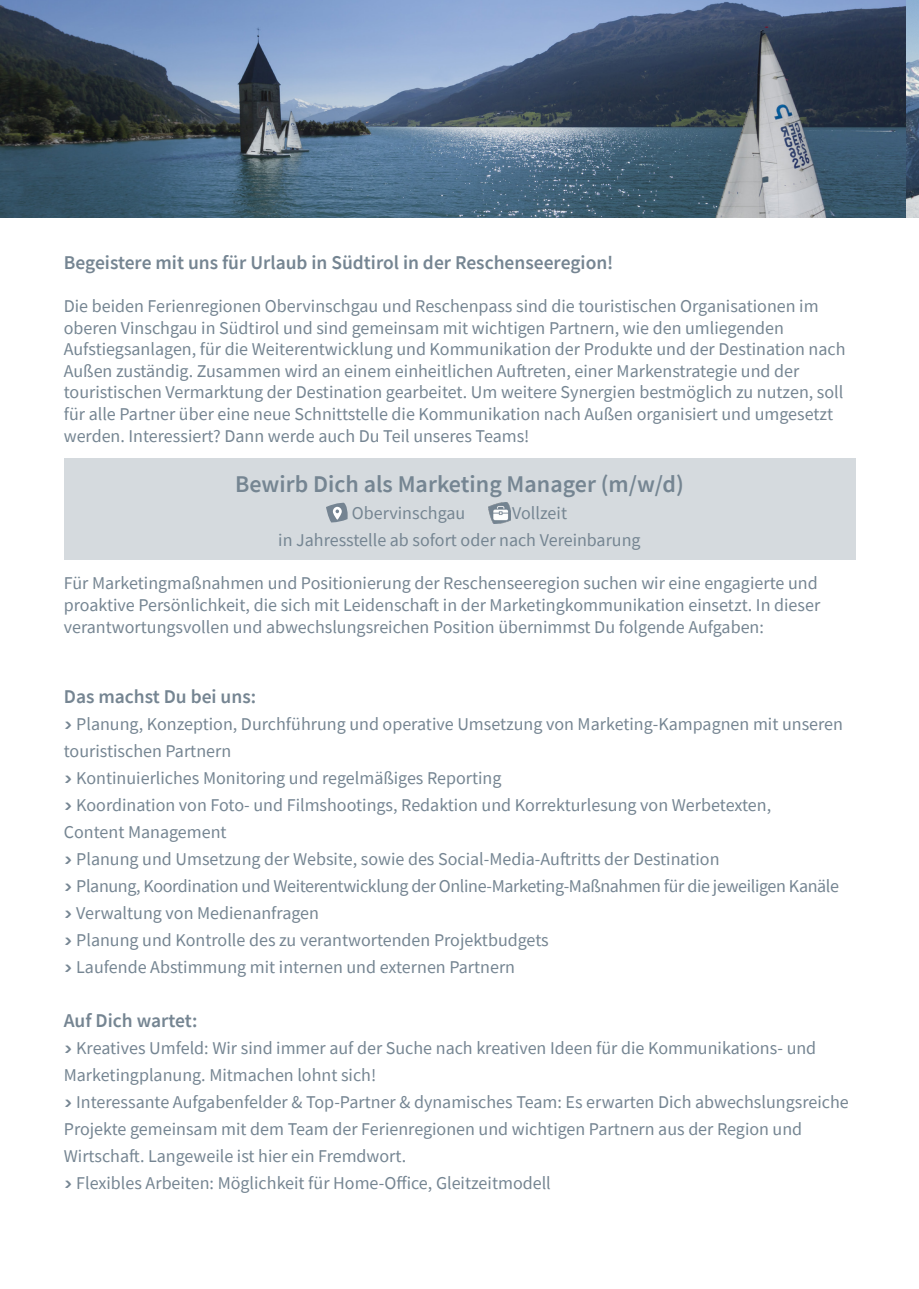
<style>
.page{position:relative;width:919px;height:1289px;background:#fff}
.page>*{position:absolute;margin:0;border:0;box-sizing:border-box;transform-origin:0 0}
.t1{font:600 24px "Source Sans Pro";color:#758592}
.t2{font:600 19.5px "Source Sans Pro";color:#758592}
.t3{font:18px/21.6px "Source Sans Pro";color:#758592}
.t4{font:18px "Source Sans Pro";letter-spacing:-.02em;color:#758592}
.s1{font-family:"Suedtirol Pro"}
</style>
<div class="page">
<div style="left:64px;top:458px;width:791px;height:101px;background:#d5dade"></div>
<img style="left:0;top:0;width:918px;height:218px">
<img style="left:488px;top:503px;width:22px;height:20px">
<svg style="left:326px;top:503px;width:21px;height:19px"></svg>
<p class="t2" style="left:64px;top:249px;width:551px">Begeistere mit uns für Urlaub in Südtirol in der Reschenseeregion!</p>
<p class="t3" style="left:64px;top:295px;width:756px">Die beiden Ferienregionen Obervinschgau und Reschenpass sind die touristischen Organisationen im oberen Vinschgau in Südtirol und sind gemeinsam mit wichtigen Partnern, wie den umliegenden</p>
<p class="t3" style="left:64px;top:338px;width:783px">Aufstiegsanlagen, für die Weiterentwicklung und Kommunikation der Produkte und der Destination nach<br>Außen zuständig. Zusammen wird an einem einheitlichen Auftreten, einer Markenstrategie und der</p>
<p class="t3" style="left:64px;top:381px;width:781px">touristischen Vermarktung der Destination gearbeitet. Um weitere Synergien bestmöglich zu nutzen, soll für alle Partner über eine neue Schnittstelle die Kommunikation nach Außen organisiert und umgesetzt werden. Interessiert? Dann werde auch Du Teil unseres Teams!</p>
<p class="t1" style="left:235px;top:468px;width:450px">Bewirb Dich als Marketing Manager (m/w/d)</p>
<p class="t3" style="left:352px;top:502px;width:115px">Obervinschgau</p>
<p class="t3" style="left:512px;top:502px;width:56px">Vollzeit</p>
<p class="t3" style="left:278px;top:529px;width:364px">in Jahresstelle ab sofort oder nach Vereinbarung</p>
<p class="t3" style="left:64px;top:572px;width:755px">Für Marketingmaßnahmen und Positionierung der Reschenseeregion suchen wir eine engagierte und</p>
<p class="t3" style="left:64px;top:594px;width:757px">proaktive Persönlichkeit, die sich mit Leidenschaft in der Marketingkommunikation einsetzt. In dieser</p>
<p class="t3" style="left:64px;top:615px;width:701px">verantwortungsvollen und abwechslungsreichen Position übernimmst Du folgende Aufgaben:</p>
<p class="t2" style="left:64px;top:683px;width:194px">Das machst Du bei uns:</p>
<p class="t3" style="left:64px;top:710px;width:780px;line-height:27px"><span class="s1">&gt;</span> Planung, Konzeption, Durchführung und operative Umsetzung von Marketing-Kampagnen mit unseren touristischen Partnern</p>
<p class="t3" style="left:64px;top:767px;width:439px"><span class="s1">&gt;</span> Kontinuierliches Monitoring und regelmäßiges Reporting</p>
<p class="t3" style="left:64px;top:794px;width:708px"><span class="s1">&gt;</span> Koordination von Foto- und Filmshootings, Redaktion und Korrekturlesung von Werbetexten,</p>
<p class="t3" style="left:64px;top:821px;width:164px">Content Management</p>
<p class="t3" style="left:64px;top:848px;width:657px"><span class="s1">&gt;</span> Planung und Umsetzung der Website, sowie des Social-Media-Auftritts der Destination</p>
<p class="t4" style="left:64px;top:874px;width:776px"><span class="s1">&gt;</span> Planung, Koordination und Weiterentwicklung der Online-Marketing-Maßnahmen für die jeweiligen Kanäle</p>
<p class="t3" style="left:64px;top:902px;width:257px"><span class="s1">&gt;</span> Verwaltung von Medienanfragen</p>
<p class="t3" style="left:64px;top:929px;width:486px"><span class="s1">&gt;</span> Planung und Kontrolle des zu verantwortenden Projektbudgets</p>
<p class="t3" style="left:64px;top:956px;width:453px"><span class="s1">&gt;</span> Laufende Abstimmung mit internen und externen Partnern</p>
<p class="t2" style="left:64px;top:1007px;width:135px">Auf Dich wartet:</p>
<p class="t3" style="left:64px;top:1037px;width:754px"><span class="s1">&gt;</span> Kreatives Umfeld: Wir sind immer auf der Suche nach kreativen Ideen für die Kommunikations- und</p>
<p class="t3" style="left:64px;top:1064px;width:314px">Marketingplanung. Mitmachen lohnt sich!</p>
<p class="t3" style="left:64px;top:1088px;width:786px;line-height:27px"><span class="s1">&gt;</span> Interessante Aufgabenfelder &amp; Top-Partner &amp; dynamisches Team: Es erwarten Dich abwechslungsreiche<br>Projekte gemeinsam mit dem Team der Ferienregionen und wichtigen Partnern aus der Region und</p>
<p class="t3" style="left:64px;top:1145px;width:344px">Wirtschaft. Langeweile ist hier ein Fremdwort.</p>
<p class="t3" style="left:64px;top:1172px;width:488px"><span class="s1">&gt;</span> Flexibles Arbeiten: Möglichkeit für Home-Office, Gleitzeitmodell</p>
</div>
